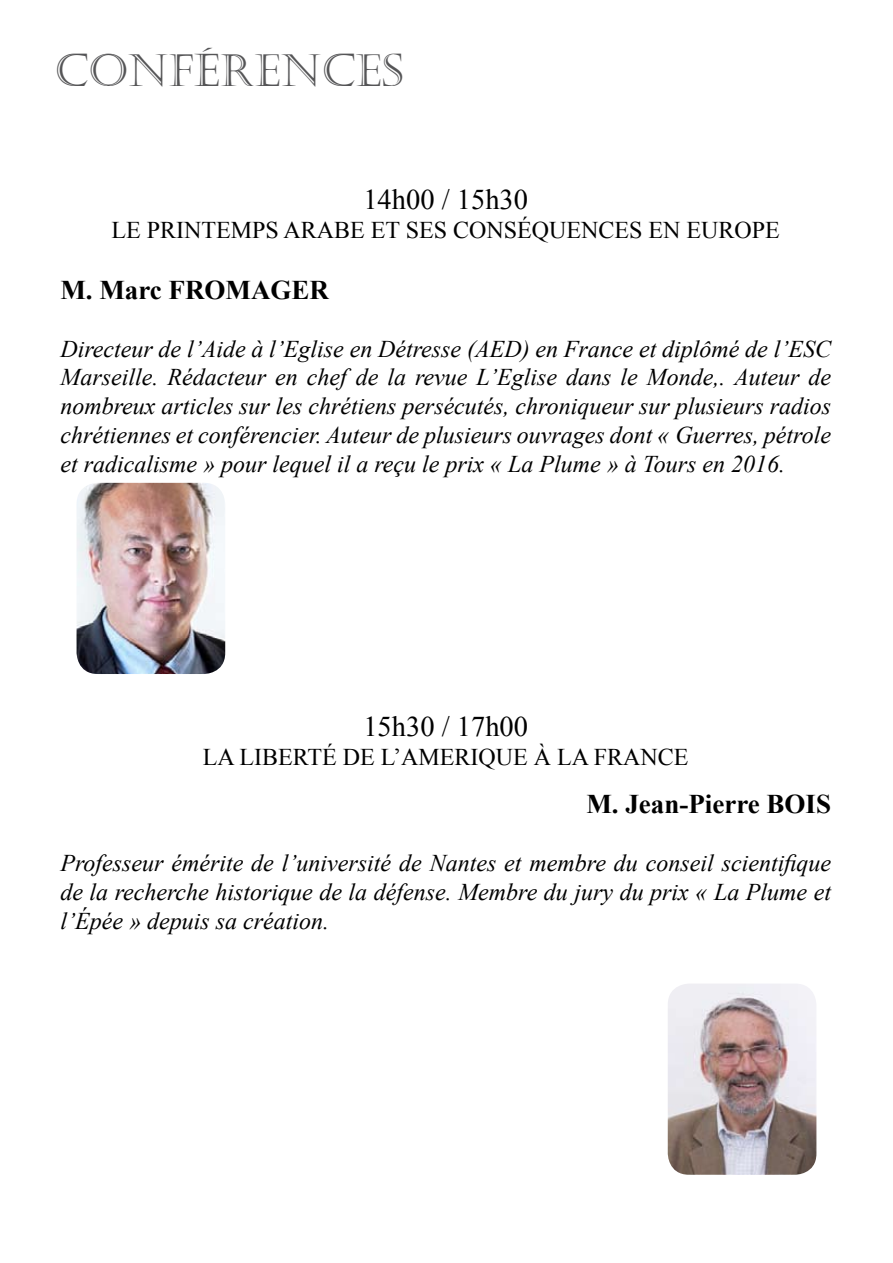
<style>
.page{position:relative;width:893px;height:1263px;background:#fff}
.page>*{position:absolute;margin:0;border:0;box-sizing:border-box;transform-origin:0 0}
.t1{font:45px "Castellar";color:#555557}
.t2{font:28.5px "Times New Roman";color:#000}
.t3{font:700 27px "Times New Roman";color:#000}
.t4{font:italic 24px/28.8px "Times New Roman";color:#000;text-align:justify}
.t5{font:24px "Times New Roman";color:#000}
</style>
<div class="page">
<img style="left:668px;top:983px;width:148px;height:192px;border-radius:21px">
<img style="left:77px;top:483px;width:148px;height:191px;border-radius:21px">
<h1 class="t1" style="left:54px;top:45px;width:351px">CONFÉRENCES</h1>
<p class="t2" style="left:363px;top:180px;width:166px">14H00 / 15H30</p>
<p class="t5" style="left:112px;top:214px;width:51px">LE PRINTEMPS</p>
<p class="t5" style="left:284px;top:214px;width:18px">ARABE</p>
<p class="t5" style="left:371px;top:214px;width:49px">ET SES</p>
<p class="t5" style="left:453px;top:214px;width:17px">CONSÉ</p>
<p class="t5" style="left:532px;top:214px;width:34px">QUENCES</p>
<p class="t5" style="left:649px;top:214px;width:70px">EN EUROPE</p>
<p class="t3" style="left:60px;top:271px;width:270px">M. Marc FROMAGER</p>
<p class="t4" style="left:60px;top:334px;width:772px">Directeur de l’Aide à l’Eglise en Détresse (AED) en France et diplômé de l’ESC Marseille. Rédacteur en chef de la revue L’Eglise dans le Monde,. Auteur de nombreux articles sur les chrétiens persécutés, chroniqueur sur plusieurs radios chrétiennes et conférencier. Auteur de plusieurs ouvrages dont « Guerres, pétrole et radicalisme » pour lequel il a reçu le prix « La Plume » à Tours en 2016.</p>
<p class="t2" style="left:363px;top:707px;width:166px">15H30 / 17H00</p>
<p class="t5" style="left:203px;top:741px;width:52px">LA LIBERTÉ</p>
<p class="t5" style="left:343px;top:741px;width:75px">DE L’AMERI</p>
<p class="t5" style="left:479px;top:741px;width:132px">QUE À LA FRANCE</p>
<p class="t3" style="left:586px;top:786px;width:246px">M. Jean-Pierre BOIS</p>
<p class="t4" style="left:60px;top:848px;width:772px">Professeur émérite de l’université de Nantes et membre du conseil scientifique de la recherche historique de la défense. Membre du jury du prix « La Plume et l’épée » depuis sa création.</p>
</div>
